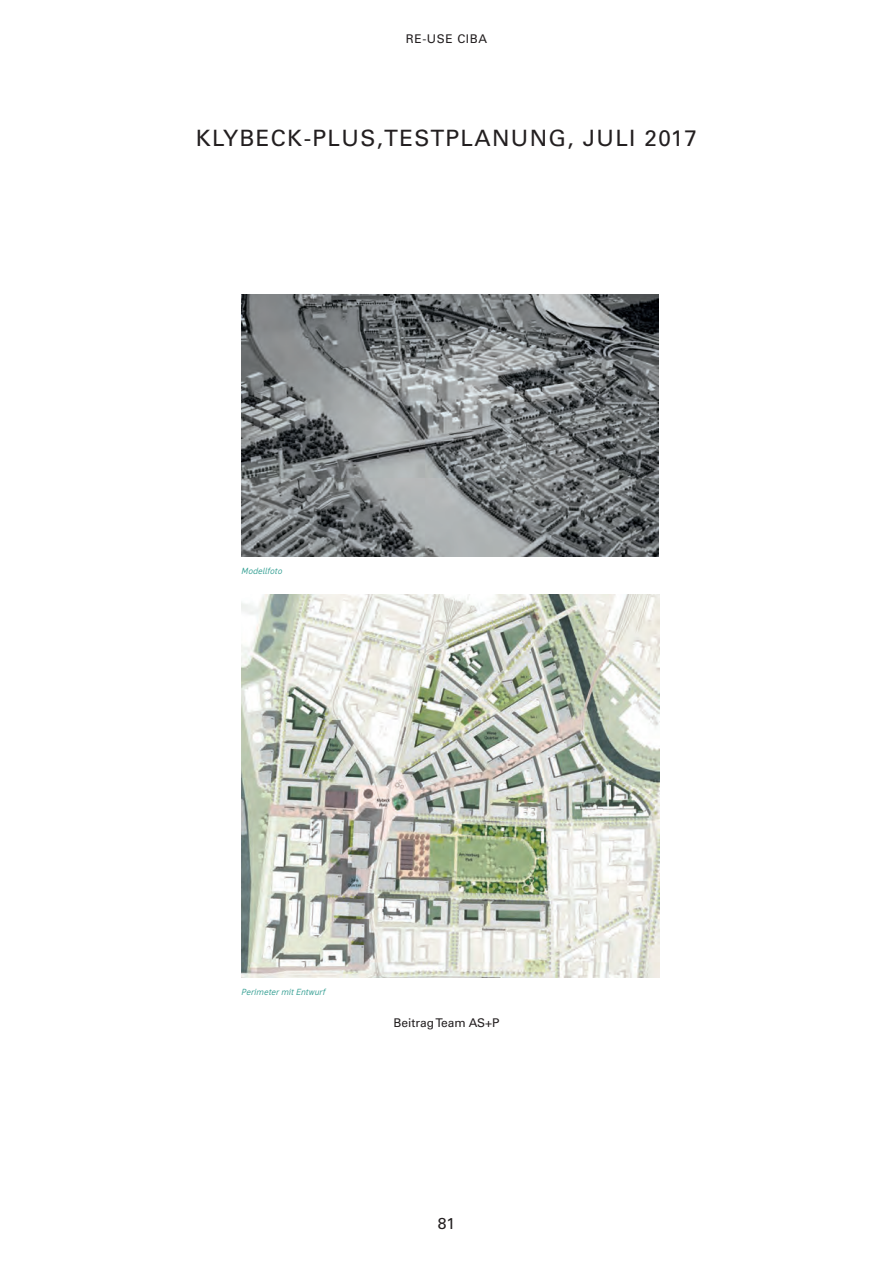
<style>
.page{position:relative;width:893px;height:1263px;background:#fff}
.page>*{position:absolute;margin:0;border:0;box-sizing:border-box;transform-origin:0 0}
.t1{font:22.5px "Univers LT Std";letter-spacing:.06em;color:#231f20}
.t2{font:15.75px "Univers LT Std";color:#231f20}
.t3{font:12px "Univers LT Std";color:#231f20}
.t4{font:12px "Univers LT Std";letter-spacing:.05em;color:#231f20}
.t5{font:italic 8.4px "Madras";letter-spacing:.035em;color:#38a195}
</style>
<div class="page">
<img style="left:241px;top:295px;width:417px;height:261px">
<img style="left:241px;top:595px;width:418px;height:382px">
<p class="t4" style="left:406px;top:31px;width:83px">RE-USE CIBA</p>
<p class="t1" style="left:196px;top:124px;width:503px">KLYBECK-PLUS,TESTPLANUNG, JULI 2017</p>
<p class="t5" style="left:241px;top:566px;width:42px">Modellfoto</p>
<p class="t5" style="left:241px;top:987px;width:85px">Perimeter mit Entwurf</p>
<p class="t3" style="left:393px;top:1015px;width:107px">Beitrag Team AS+P</p>
<p class="t2" style="left:438px;top:1214px;width:19px">81</p>
</div>
